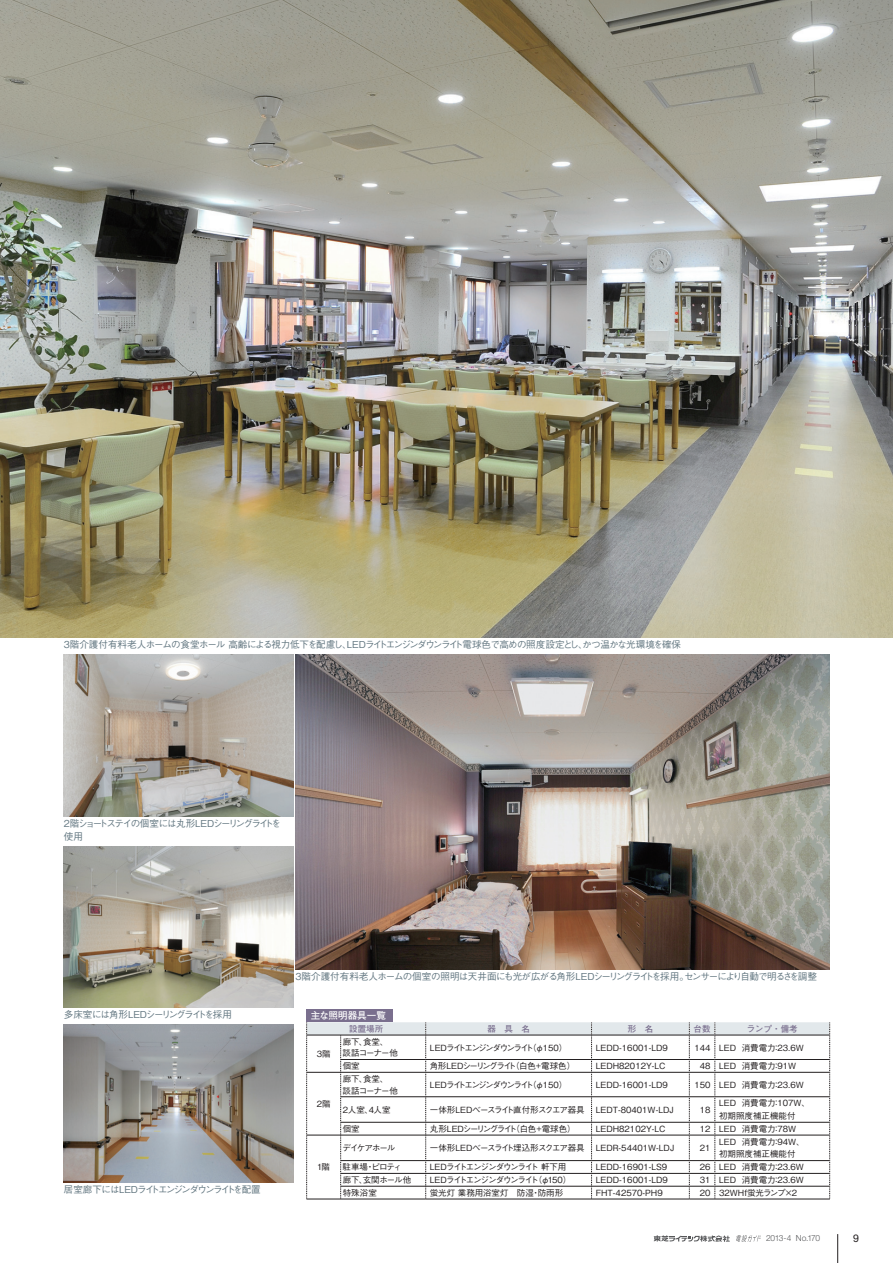
<style>
.page{position:relative;width:893px;height:1263px;background:#fff}
.page>*{position:absolute;margin:0;border:0;box-sizing:border-box;transform-origin:0 0}
.t1{font:10.65px "Helvetica Neue LT Std";color:#231f20}
.t2{font:9.6px "Gothic BBB Pro Medium 90 pv RKSJ H";letter-spacing:-.095em;color:#647882}
.t3{font:9.6px "Gothic BBB Pro Medium 90 pv RKSJ H";letter-spacing:-.075em;color:#647882}
.t4{font:9.6px/12.8px "Gothic BBB Pro Medium 90 pv RKSJ H";letter-spacing:-.145em;color:#647882}
.t5{font:9.6px "Gothic BBB Pro Medium 90 pv RKSJ H";letter-spacing:-.15em;color:#647882}
.t6{font:9.6px "Gothic BBB Pro Medium 90 pv RKSJ H";letter-spacing:-.115em;color:#647882}
.t7{font:9.6px "Futo Go B101 Pro Bold 90 pv RKSJ H";color:#fff}
.t8{font:8.55px/12.8px "Gothic BBB Pro Medium 90 pv RKSJ H";color:#231f20}
.t9{font:8.55px "Gothic BBB Pro Medium 90 pv RKSJ H";letter-spacing:-.13em;color:#231f20}
.t10{font:8.55px "Gothic BBB Pro Medium 90 pv RKSJ H";letter-spacing:-.175em;color:#231f20}
.t11{font:8.55px "Gothic BBB Pro Medium 90 pv RKSJ H";letter-spacing:-.055em;color:#231f20}
.t12{font:8.55px/11.7px "Gothic BBB Pro Medium 90 pv RKSJ H";letter-spacing:-.065em;color:#231f20}
.t13{font:8.55px "Futo Go B101 Pro Bold 90 pv RKSJ H";color:#7a6f8e}
.t14{font:8.55px "Gothic BBB Pro Medium 90 pv RKSJ H";letter-spacing:-.115em;color:#231f20}
.t15{font:8.55px "Gothic BBB Pro Medium 90 pv RKSJ H";letter-spacing:-.03em;color:#231f20}
.t16{font:8.55px "Gothic BBB Pro Medium 90 pv RKSJ H";letter-spacing:-.11em;color:#231f20}
.t17{font:300 8.4px "Helvetica Neue LT Std";letter-spacing:-.035em;color:#57585a}
</style>
<div class="page">
<div style="left:306px;top:1009px;width:87px;height:13px;background:#7a6f8e"></div>
<hr style="left:306px;top:1199px;width:120px;height:1px;background:#231f20">
<hr style="left:426px;top:1199px;width:263px;height:1px;background:#231f20">
<hr style="left:689px;top:1199px;width:141px;height:1px;background:#231f20">
<svg style="left:306px;top:1022px;width:524px;height:177px"></svg>
<img style="left:0;top:0;width:893px;height:638px">
<img style="left:296px;top:655px;width:533px;height:314px">
<img style="left:64px;top:655px;width:229px;height:161px">
<img style="left:64px;top:846px;width:229px;height:162px">
<img style="left:64px;top:1025px;width:229px;height:157px">
<svg style="left:837px;top:1234px;width:1px;height:29px"></svg>
<svg style="left:654px;top:1235px;width:76px;height:7px"></svg>
<svg style="left:736px;top:1235px;width:25px;height:7px"></svg>
<p class="t2" style="left:64px;top:641px;width:619px">3階介護付有料老人ホームの食堂ホール 高齢による視力低下を配慮し、LEDライトエンジンダウンライト電球色で高めの照度設定とし、かつ温かな光環境を確保</p>
<p class="t4" style="left:64px;top:818px;width:219px">2階ショートステイの個室には丸形LEDシーリングライトを使用</p>
<p class="t6" style="left:64px;top:1011px;width:170px">多床室には角形LEDシーリングライトを採用</p>
<p class="t5" style="left:64px;top:1185px;width:199px">居室廊下にはLEDライトエンジンダウンライトを配置</p>
<p class="t3" style="left:296px;top:973px;width:523px">3階介護付有料老人ホームの個室の照明は天井面にも光が広がる角形LEDシーリングライトを採用。センサーにより自動で明るさを調整</p>
<p class="t7" style="left:311px;top:1012px;width:77px">主な照明器具一覧</p>
<p class="t13" style="left:349px;top:1025px;width:36px">設置場所</p>
<p class="t13" style="left:487px;top:1025px;width:44px">器　具　名</p>
<p class="t13" style="left:628px;top:1025px;width:27px">形　名</p>
<p class="t13" style="left:694px;top:1025px;width:19px">台数</p>
<p class="t13" style="left:747px;top:1025px;width:53px">ランプ・備考</p>
<p class="t8" style="left:317px;top:1048px;width:15px">3階</p>
<p class="t12" style="left:343px;top:1037px;width:57px">廊下、食堂、談話コーナー他</p>
<p class="t10" style="left:430px;top:1044px;width:139px">LEDライトエンジンダウンライト（φ1 50）</p>
<p class="t8" style="left:596px;top:1042px;width:74px">LEDD-16001-LD9</p>
<p class="t8" style="left:694px;top:1042px;width:111px">144 ＬＥＤ 消費電力：23.6W</p>
<p class="t8" style="left:343px;top:1061px;width:18px">個室</p>
<p class="t9" style="left:430px;top:1063px;width:147px">角形LEDシーリングライト（白色+電球色）</p>
<p class="t8" style="left:596px;top:1061px;width:71px">LEDH82012Y-LC</p>
<p class="t8" style="left:700px;top:1061px;width:98px">48 ＬＥＤ 消費電力：91W</p>
<p class="t8" style="left:317px;top:1098px;width:15px">2階</p>
<p class="t8" style="left:317px;top:1162px;width:14px">1階</p>
<p class="t12" style="left:343px;top:1074px;width:57px">廊下、食堂、談話コーナー他</p>
<p class="t10" style="left:430px;top:1081px;width:139px">LEDライトエンジンダウンライト（φ1 50）</p>
<p class="t8" style="left:596px;top:1079px;width:74px">LEDD-16001-LD9</p>
<p class="t8" style="left:694px;top:1079px;width:111px">150 ＬＥＤ 消費電力：23.6W</p>
<p class="t8" style="left:343px;top:1104px;width:49px">2人室、4人室</p>
<p class="t11" style="left:430px;top:1106px;width:156px">一体形LEDベースライト直付形スクエア器具</p>
<p class="t8" style="left:596px;top:1104px;width:79px">LEDT-80401W-LDJ</p>
<p class="t8" style="left:700px;top:1104px;width:12px">18</p>
<p class="t8" style="left:717px;top:1098px;width:94px">ＬＥＤ 消費電力：107W、初期照度補正機能付</p>
<p class="t8" style="left:343px;top:1123px;width:18px">個室</p>
<p class="t9" style="left:430px;top:1125px;width:147px">丸形LEDシーリングライト（白色+電球色）</p>
<p class="t8" style="left:596px;top:1123px;width:71px">LEDH82102Y-LC</p>
<p class="t8" style="left:700px;top:1123px;width:98px">12 ＬＥＤ 消費電力：78W</p>
<p class="t16" style="left:342px;top:1144px;width:54px">デイケアホール</p>
<p class="t11" style="left:430px;top:1144px;width:156px">一体形LEDベースライト埋込形スクエア器具</p>
<p class="t8" style="left:596px;top:1142px;width:80px">LEDR-54401W-LDJ</p>
<p class="t8" style="left:700px;top:1142px;width:12px">21</p>
<p class="t8" style="left:717px;top:1136px;width:89px">ＬＥＤ 消費電力：94W、初期照度補正機能付</p>
<p class="t8" style="left:343px;top:1162px;width:61px">駐車場・ピロティ</p>
<p class="t14" style="left:430px;top:1164px;width:138px">LEDライトエンジンダウンライト 軒下用</p>
<p class="t8" style="left:596px;top:1162px;width:73px">LEDD-16901-LS9</p>
<p class="t8" style="left:700px;top:1162px;width:105px">26 ＬＥＤ 消費電力：23.6W</p>
<p class="t15" style="left:343px;top:1176px;width:70px">廊下、玄関ホール他</p>
<p class="t9" style="left:430px;top:1176px;width:143px">LEDライトエンジンダウンライト（φ150）</p>
<p class="t8" style="left:596px;top:1174px;width:74px">LEDD-16001-LD9</p>
<p class="t8" style="left:700px;top:1174px;width:105px">31 ＬＥＤ 消費電力：23.6W</p>
<p class="t8" style="left:343px;top:1187px;width:36px">特殊浴室</p>
<p class="t8" style="left:430px;top:1187px;width:135px">蛍光灯 業務用浴室灯　防湿・防雨形</p>
<p class="t8" style="left:596px;top:1187px;width:68px">FHT-42570-PH9</p>
<p class="t8" style="left:700px;top:1187px;width:99px">20 32WHf蛍光ランプ×2</p>
<p class="t17" style="left:766px;top:1233px;width:56px">2013-4 No.170</p>
<p class="t1" style="left:853px;top:1232px;width:7px">9</p>
</div>
